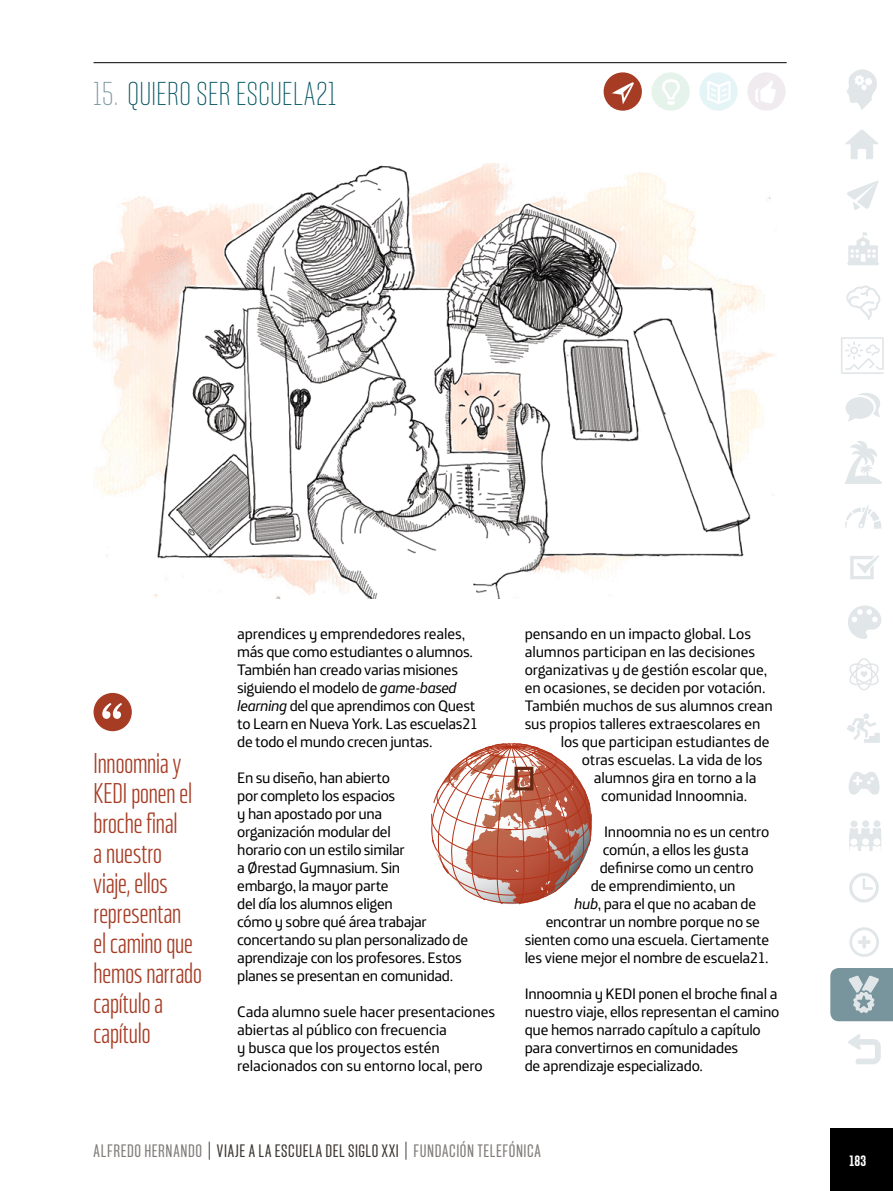
<style>
.page{position:relative;width:893px;height:1191px;background:#fff}
.page>*{position:absolute;margin:0;border:0;box-sizing:border-box;transform-origin:0 0}
.t1{font:200 33px "Solido Compressed";letter-spacing:.015em;color:#00535f}
.t2{font:300 28.5px/30px "Solido Compressed";letter-spacing:-.005em;color:#a63c24}
.t3{font:18px "Solido Compressed";letter-spacing:.035em;color:#807c7a}
.t4{font:15.3px/18px "Telefonica Text";letter-spacing:-.02em;color:#000}
.t5{font:700 15px "Solido Compressed";color:#fff}
.s1{color:#78949d}
.s2{font-style:italic}
.s3{color:#000}
.s4{color:#3d3732}
.s5{font-family:"Solido Compressed Book SC850";color:#3d3732}
</style>
<div class="page">
<div style="left:604px;top:72px;width:38px;height:39px;background:#a63c24;border-radius:50%"></div>
<svg style="left:612px;top:82px;width:22px;height:22px"></svg>
<div style="left:830px;top:1128px;width:63px;height:63px;background:#000"></div>
<hr style="left:94px;top:62px;width:693px;height:1px;background:#000">
<img style="left:94px;top:164px;width:681px;height:435px">
<svg style="left:431px;top:743px;width:161px;height:161px"></svg>
<div style="left:514px;top:766px;width:19px;height:24px;border:3px solid #652812"></div>
<div style="left:94px;top:693px;width:38px;height:38px;background:#a63c24;border-radius:50%"></div>
<svg style="left:102px;top:703px;width:20px;height:16px"></svg>
<svg style="left:651px;top:72px;width:135px;height:39px"></svg>
<svg style="left:847px;top:69px;width:30px;height:41px"></svg>
<svg style="left:847px;top:181px;width:32px;height:29px"></svg>
<svg style="left:847px;top:232px;width:32px;height:33px"></svg>
<svg style="left:846px;top:285px;width:34px;height:35px"></svg>
<svg style="left:846px;top:393px;width:34px;height:28px"></svg>
<svg style="left:845px;top:505px;width:36px;height:23px"></svg>
<svg style="left:850px;top:555px;width:29px;height:24px"></svg>
<svg style="left:848px;top:605px;width:33px;height:34px"></svg>
<svg style="left:849px;top:658px;width:30px;height:32px"></svg>
<svg style="left:847px;top:713px;width:33px;height:30px"></svg>
<svg style="left:848px;top:772px;width:31px;height:23px"></svg>
<div style="left:851px;top:820px;width:6px;height:7px;background:#e1e6e9;border-radius:50%"></div>
<div style="left:862px;top:820px;width:7px;height:7px;background:#e1e6e9;border-radius:50%"></div>
<div style="left:873px;top:820px;width:7px;height:7px;background:#e1e6e9;border-radius:50%"></div>
<svg style="left:849px;top:827px;width:32px;height:24px"></svg>
<svg style="left:849px;top:873px;width:30px;height:29px"></svg>
<svg style="left:848px;top:1034px;width:33px;height:30px"></svg>
<svg style="left:845px;top:129px;width:34px;height:30px"></svg>
<svg style="left:849px;top:927px;width:30px;height:30px"></svg>
<svg style="left:830px;top:968px;width:63px;height:53px;background:#8ba2aa"></svg>
<svg style="left:841px;top:337px;width:43px;height:37px"></svg>
<svg style="left:845px;top:441px;width:37px;height:43px"></svg>
<h1 class="t1" style="left:94px;top:75px;width:244px"><span class="s1">15.</span> QUIERO SER ESCUELA21</h1>
<h2 class="t2" style="left:94px;top:749px;width:110px">Innoomnia y<br>KEDI ponen el broche final<br>a nuestro viaje, ellos representan<br>el camino que hemos narrado capítulo a capítulo</h2>
<p class="t4" style="left:237px;top:623px;width:242px">aprendices y emprendedores reales, más que como estudiantes o alumnos.<br>También han creado varias misiones siguiendo el modelo de <span class="s2">game-based learning</span> del que aprendimos con Quest to Learn en Nueva York. Las escuelas21 de todo el mundo crecen juntas.</p>
<p class="t4" style="left:237px;top:767px;width:232px">En su diseño, han abierto<br>por completo los espacios<br>y han apostado por una<br>organización modular del<br>horario con un estilo similar<br>a Ørestad Gymnasium. Sin<br>embargo, la mayor parte<br>del día los alumnos eligen<br>cómo y sobre qué área trabajar concertando su plan personalizado de aprendizaje con los profesores. Estos planes se presentan en comunidad.</p>
<p class="t4" style="left:237px;top:1001px;width:259px">Cada alumno suele hacer presentaciones abiertas al público con frecuencia<br>y busca que los proyectos estén relacionados con su entorno local, pero</p>
<p class="t4" style="left:525px;top:623px;width:228px">pensando en un impacto global. Los</p>
<p class="t4" style="left:525px;top:641px;width:232px">alumnos participan en las decisiones</p>
<p class="t4" style="left:525px;top:659px;width:244px">organizativas y de gestión escolar que,</p>
<p class="t4" style="left:525px;top:677px;width:243px">en ocasiones, se deciden por votación.</p>
<p class="t4" style="left:525px;top:695px;width:250px">También muchos de sus alumnos crean</p>
<p class="t4" style="left:525px;top:713px;width:237px">sus propios talleres extraescolares en</p>
<p class="t4" style="left:561px;top:731px;width:210px">los que participan estudiantes de</p>
<p class="t4" style="left:582px;top:749px;width:182px">otras escuelas. La vida de los</p>
<p class="t4" style="left:594px;top:767px;width:164px">alumnos gira en torno a la</p>
<p class="t4" style="left:601px;top:785px;width:148px">comunidad Innoomnia.</p>
<p class="t4" style="left:604px;top:821px;width:167px">Innoomnia no es un centro</p>
<p class="t4" style="left:603px;top:839px;width:148px">común, a ellos les gusta</p>
<p class="t4" style="left:600px;top:857px;width:155px">definirse como un centro</p>
<p class="t4" style="left:591px;top:875px;width:146px">de emprendimiento, un</p>
<p class="t4" style="left:574px;top:893px;width:184px"><span class="s2">hub</span>, para el que no acaban de</p>
<p class="t4" style="left:546px;top:911px;width:216px">encontrar un nombre porque no se</p>
<p class="t4" style="left:525px;top:929px;width:246px">sienten como una escuela. Ciertamente</p>
<p class="t4" style="left:525px;top:947px;width:246px">les viene mejor el nombre de escuela21.</p>
<p class="t4" style="left:525px;top:983px;width:256px">Innoomnia y Kedi ponen el broche final a nuestro viaje, ellos representan el camino que hemos narrado capítulo a capítulo para convertirnos en comunidades<br>de aprendizaje especializado.</p>
<p class="t3" style="left:94px;top:1141px;width:448px">ALFREDO HERNANDO <span class="s3">|</span> <span class="s4">VIAJE A LA ESCUELA DEL SIGLO</span> <span class="s5">XXI</span> <span class="s3">|</span> FUNDACIÓN TELEFÓNICA</p>
<p class="t5" style="left:850px;top:1152px;width:18px">183</p>
</div>
